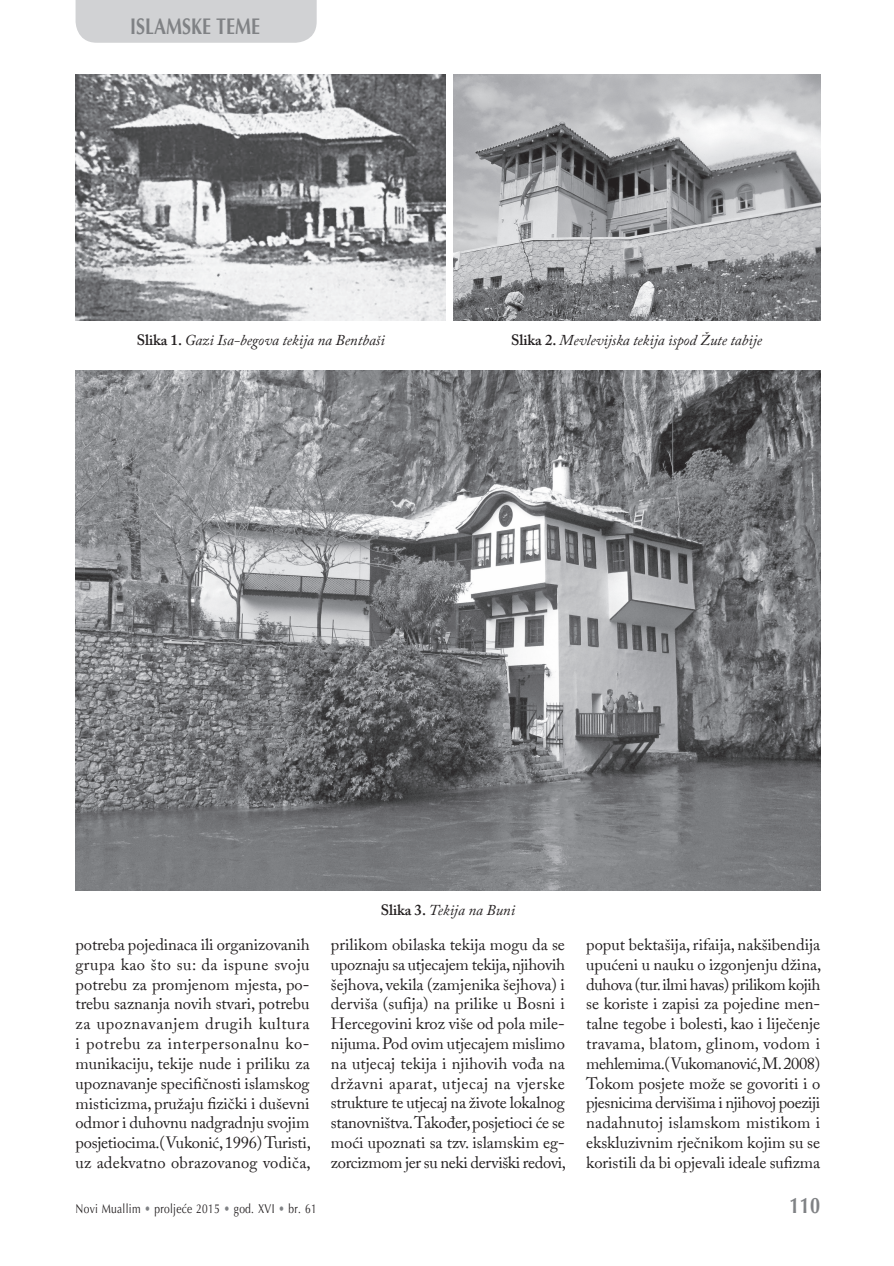
<style>
.page{position:relative;width:894px;height:1266px;background:#fff}
.page>*{position:absolute;margin:0;border:0;box-sizing:border-box;transform-origin:0 0}
.t1{font:700 22.5px "Optima";color:#808285;scale:.8 1}
.t2{font:16.5px/19.8px "Adobe Caslon Pro";letter-spacing:-.005em;color:#231f20;text-align:justify}
.t3{font:italic 15px "Adobe Caslon Pro";color:#231f20}
.t4{font:12.75px "Optima";letter-spacing:.03em;color:#231f20;scale:.8 1}
.s1{font-weight:600;font-style:normal}
.s2{color:#808285}
</style>
<div class="page">
<div style="left:76px;top:0;width:240px;height:43px;background:#d1d2d4"></div>
<img style="left:76px;top:75px;width:369px;height:245px">
<img style="left:453px;top:75px;width:367px;height:245px">
<img style="left:76px;top:370px;width:744px;height:520px">
<h1 class="t1" style="left:130px;top:12px;width:164px">ISLAMSKE TEME</h1>
<p class="t3" style="left:137px;top:331px;width:249px"><span class="s1">Slika 1.</span> Gazi Isa-begova tekija na Bentbaši</p>
<p class="t3" style="left:511px;top:331px;width:252px"><span class="s1">Slika 2.</span> Mevlevijska tekija ispod Žute tabije</p>
<p class="t3" style="left:380px;top:900px;width:136px"><span class="s1">Slika 3.</span> Tekija na Buni</p>
<p class="t2" style="left:76px;top:934px;width:237px">potreba pojedinaca ili organizovanih grupa kao što su: da ispune svoju potrebu za promjenom mjesta, po&shy;trebu saznanja novih stvari, potrebu za upoznavanjem drugih kultura i potrebu za interpersonalnu ko&shy;munikaciju, tekije nude i priliku za upoznavanje specifičnosti islamskog misticizma, pružaju fizički i duševni odmor i duhovnu nadgradnju svojim posjetiocima.(Vukonić, 1996) Turisti, uz adekvatno obrazovanog vodiča,</p>
<p class="t2" style="left:331px;top:934px;width:237px">prilikom obilaska tekija mogu da se upoznaju sa utjecajem tekija, njihovih šejhova, vekila (zamjenika šejhova) i derviša (sufija) na prilike u Bosni i Hercegovini kroz više od pola mile&shy;nijuma. Pod ovim utjecajem mislimo na utjecaj tekija i njihovih vođa na državni aparat, utjecaj na vjerske strukture te utjecaj na živote lokalnog stanovništva. Također, posjetioci će se moći upoznati sa tzv. islamskim eg&shy;zorcizmom jer su neki derviški redovi,</p>
<p class="t2" style="left:586px;top:934px;width:237px">poput bektašija, rifaija, nakšibendija upućeni u nauku o izgonjenju džina, duhova (tur. ilmi havas) prilikom kojih se koriste i zapisi za pojedine men&shy;talne tegobe i bolesti, kao i liječenje travama, blatom, glinom, vodom i mehlemima.(Vukomanović, M. 2008)<br>Tokom posjete može se govoriti i o pjesnicima dervišima i njihovoj poeziji nadahnutoj islamskom mistikom i ekskluzivnim rječnikom kojim su se koristili da bi opjevali ideale sufizma</p>
<p class="t4" style="left:76px;top:1200px;width:303px">Novi Muallim <span class="s2">•</span> proljeće 2015 <span class="s2">•</span> god. XVI <span class="s2">•</span> br. 61</p>
<h1 class="t1" style="left:789px;top:1190px;width:40px">110</h1>
</div>
